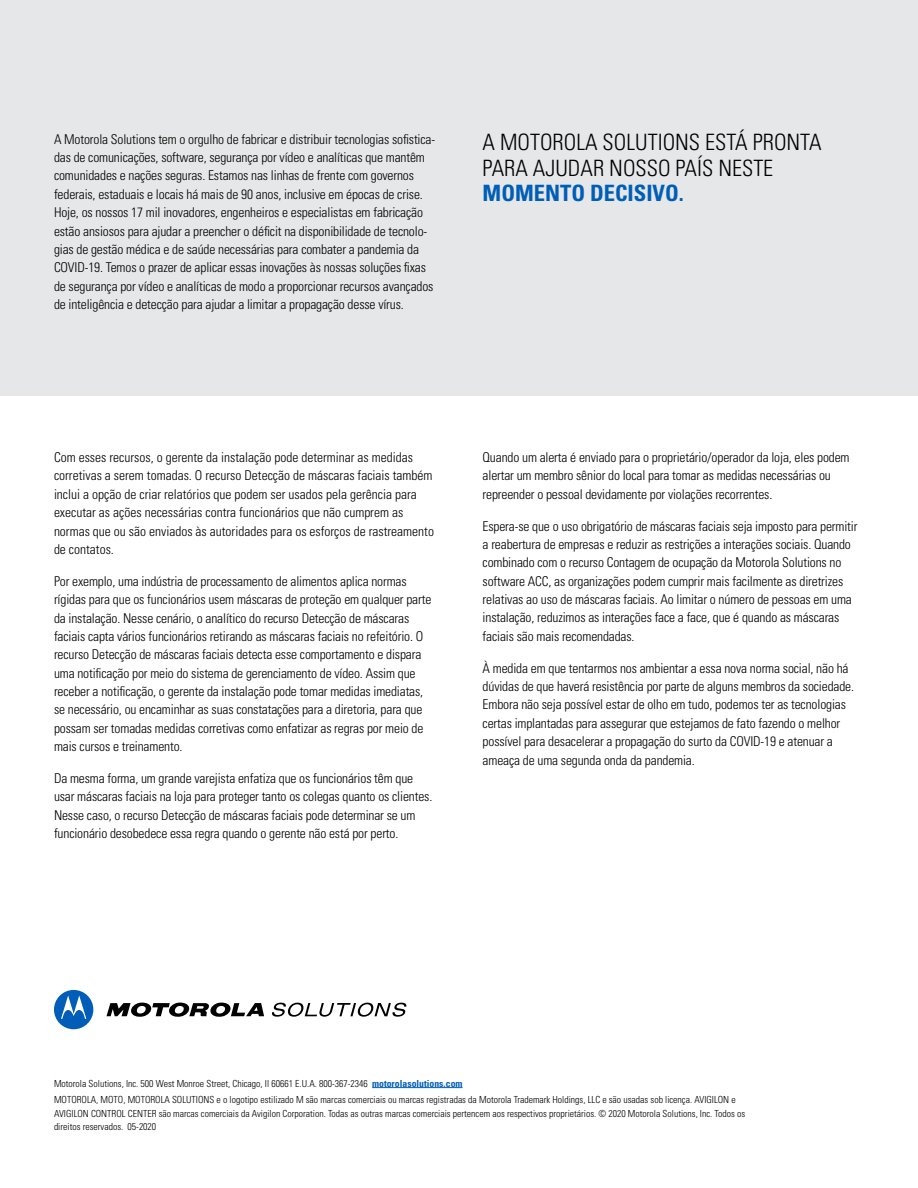
<style>
.page{position:relative;width:918px;height:1188px;background:#fff}
.page>*{position:absolute;margin:0;border:0;box-sizing:border-box;transform-origin:0 0}
.t1{font:300 condensed 22.5px/25.5px "Univers LT Std";color:#000}
.t2{font:700 condensed 22.5px "Univers LT Std";color:#005eb8}
.t3{font:300 condensed 13.5px/18.3px "Univers LT Std";letter-spacing:-.01em;color:#000}
.t4{font:300 condensed 9.75px/16.8px "Univers LT Std";color:#000101}
.s1{color:#000}
.s2{font-weight:700;color:#005eb8}
</style>
<div class="page">
<div style="left:0;top:0;width:918px;height:395px;background:#e6e7e8"></div>
<svg style="left:107px;top:1003px;width:157px;height:14px"></svg>
<svg style="left:54px;top:990px;width:39px;height:39px"></svg>
<svg style="left:272px;top:1003px;width:134px;height:14px"></svg>
<hr style="left:372px;top:1087px;width:91px;height:1px;background:#005eb8">
<p class="t3" style="left:54px;top:130px;width:383px">A Motorola Solutions tem o orgulho de fabricar e distribuir tecnologias sofistica&shy;das de comunicações, software, segurança por vídeo e analíticas que mantêm comunidades e nações seguras. Estamos nas linhas de frente com governos federais, estaduais e locais há mais de 90 anos, inclusive em épocas de crise.<br>Hoje, os nossos 17 mil inovadores, engenheiros e especialistas em fabricação estão ansiosos para ajudar a preencher o déficit na disponibilidade de tecnolo&shy;gias de gestão médica e de saúde necessárias para combater a pandemia da COVID-19. Temos o prazer de aplicar essas inovações às nossas soluções fixas de segurança por vídeo e analíticas de modo a proporcionar recursos avançados de inteligência e detecção para ajudar a limitar a propagação desse vírus.</p>
<h1 class="t1" style="left:483px;top:130px;width:341px">A MOTOROLA SOLUTIONS ESTÁ PRONTA<br>PARA AJUDAR NOSSO PAÍS NESTE</h1>
<h1 class="t2" style="left:483px;top:179px;width:203px">MOMENTO DECISIVO.</h1>
<p class="t3" style="left:54px;top:448px;width:382px">Com esses recursos, o gerente da instalação pode determinar as medidas corretivas a serem tomadas. O recurso Detecção de máscaras faciais também inclui a opção de criar relatórios que podem ser usados pela gerência para executar as ações necessárias contra funcionários que não cumprem as normas que ou são enviados às autoridades para os esforços de rastreamento de contatos.</p>
<p class="t3" style="left:54px;top:572px;width:379px">Por exemplo, uma indústria de processamento de alimentos aplica normas rígidas para que os funcionários usem máscaras de proteção em qualquer parte da instalação. Nesse cenário, o analítico do recurso Detecção de máscaras faciais capta vários funcionários retirando as máscaras faciais no refeitório. O recurso Detecção de máscaras faciais detecta esse comportamento e dispara uma notificação por meio do sistema de gerenciamento de vídeo. Assim que receber a notificação, o gerente da instalação pode tomar medidas imediatas, se necessário, ou encaminhar as suas constatações para a diretoria, para que possam ser tomadas medidas corretivas como enfatizar as regras por meio de mais cursos e treinamento.</p>
<p class="t3" style="left:54px;top:769px;width:380px">Da mesma forma, um grande varejista enfatiza que os funcionários têm que usar máscaras faciais na loja para proteger tanto os colegas quanto os clientes.<br>Nesse caso, o recurso Detecção de máscaras faciais pode determinar se um funcionário desobedece essa regra quando o gerente não está por perto.</p>
<p class="t3" style="left:483px;top:448px;width:368px">Quando um alerta é enviado para o proprietário/operador da loja, eles podem alertar um membro sênior do local para tomar as medidas necessárias ou repreender o pessoal devidamente por violações recorrentes.</p>
<p class="t3" style="left:483px;top:517px;width:376px">Espera-se que o uso obrigatório de máscaras faciais seja imposto para permitir a reabertura de empresas e reduzir as restrições a interações sociais. Quando combinado com o recurso Contagem de ocupação da Motorola Solutions no software ACC, as organizações podem cumprir mais facilmente as diretrizes relativas ao uso de máscaras faciais. Ao limitar o número de pessoas em uma instalação, reduzimos as interações face a face, que é quando as máscaras faciais são mais recomendadas.</p>
<p class="t3" style="left:483px;top:659px;width:373px">À medida em que tentarmos nos ambientar a essa nova norma social, não há dúvidas de que haverá resistência por parte de alguns membros da sociedade.<br>Embora não seja possível estar de olho em tudo, podemos ter as tecnologias certas implantadas para assegurar que estejamos de fato fazendo o melhor possível para desacelerar a propagação do surto da COVID-19 e atenuar a ameaça de uma segunda onda da pandemia.</p>
<p class="t4" style="left:54px;top:1075px;width:683px"><span class="s1">Motorola Solutions, Inc. 500 West Monroe Street, Chicago, Il 60661 E.U.A. 800-367-2346</span> <span class="s2">motorolasolutions.com<br></span>MOTOROLA, MOTO, MOTOROLA SOLUTIONS e o logotipo estilizado M são marcas comerciais ou marcas registradas da Motorola Trademark Holdings, LLC e são usadas sob licença. AVIGILON e</p>
<p class="t4" style="left:54px;top:1107px;width:693px;line-height:13.5px">AVIGILON CONTROL CENTER são marcas comerciais da Avigilon Corporation. Todas as outras marcas comerciais pertencem aos respectivos proprietários. © 2020 Motorola Solutions, Inc. Todos os direitos reservados. 05-2020</p>
</div>
